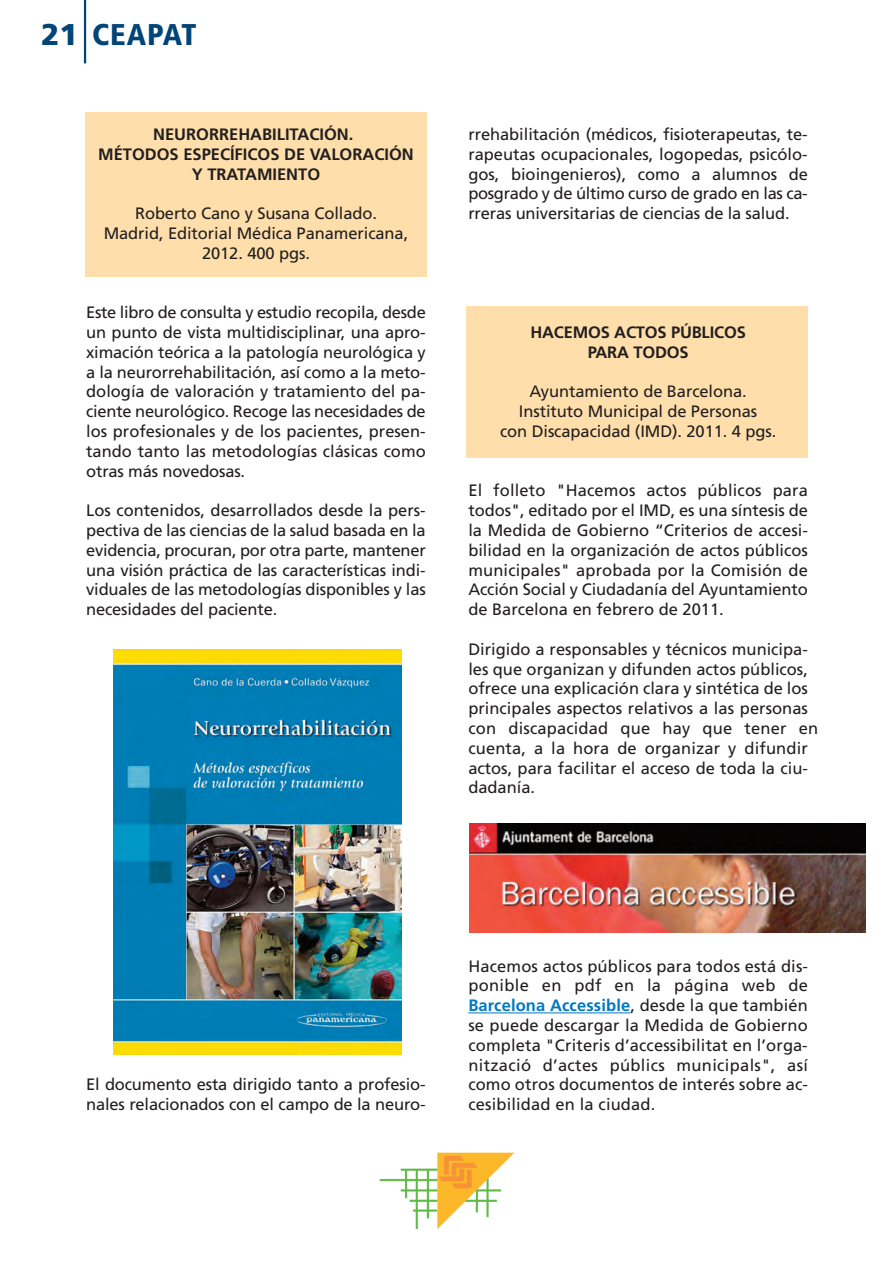
<style>
.page{position:relative;width:893px;height:1263px;background:#fff}
.page>*{position:absolute;margin:0;border:0;box-sizing:border-box;transform-origin:0 0}
.t1{font:900 condensed 30px "Frutiger";letter-spacing:.03em;color:#004577}
.t2{font:16.5px/19.8px "Frutiger";color:#231f20;text-align:justify}
.t3{font:700 16.5px/19.8px "Frutiger";color:#231f20;text-align:center}
.s1{font-stretch:normal}
.s2{font-weight:700;color:#0078c0}
</style>
<div class="page">
<div style="left:85px;top:112px;width:342px;height:164px;background:#fedfab"></div>
<div style="left:466px;top:307px;width:342px;height:151px;background:#fedfab"></div>
<hr style="left:84px;top:0;width:2px;height:63px;background:#004577">
<hr style="left:468px;top:1012px;width:162px;height:1px;background:#0078c0">
<img style="left:113px;top:649px;width:288px;height:405px">
<img style="left:469px;top:824px;width:397px;height:108px">
<img style="left:379px;top:1152px;width:136px;height:77px">
<p class="t1" style="left:41px;top:23px;width:157px"><span class="s1">21</span> CEAPAT</p>
<p class="t3" style="left:98px;top:126px;width:317px">NEURORREHABILITACIÓN.<br>MÉTODOS ESPECÍFICOS DE VALORACIÓN<br>Y TRATAMIENTO</p>
<p class="t2" style="left:104px;top:205px;width:306px;text-align:center">Roberto Cano y Susana Collado.<br>Madrid, Editorial Médica Panamericana,<br>2012. 400 pgs.</p>
<p class="t2" style="left:86px;top:304px;width:341px">Este libro de consulta y estudio recopila, desde un punto de vista multidisciplinar, una apro&shy;ximación teórica a la patología neurológica y a la neurorrehabilitación, así como a la meto&shy;dología de valoración y tratamiento del pa&shy;ciente neurológico. Recoge las necesidades de los profesionales y de los pacientes, presen&shy;tando tanto las metodologías clásicas como otras más novedosas.</p>
<p class="t2" style="left:86px;top:502px;width:341px">Los contenidos, desarrollados desde la pers&shy;pectiva de las ciencias de la salud basada en la evidencia, procuran, por otra parte, mantener una visión práctica de las características indi&shy;viduales de las metodologías disponibles y las necesidades del paciente.</p>
<p class="t2" style="left:468px;top:126px;width:341px">rrehabilitación (médicos, fisioterapeutas, te&shy;rapeutas ocupacionales, logopedas, psicólo&shy;gos, bioingenieros), como a alumnos de posgrado y de último curso de grado en las ca&shy;rreras universitarias de ciencias de la salud.</p>
<p class="t3" style="left:530px;top:324px;width:217px">HACEMOS ACTOS PÚBLICOS<br>PARA TODOS</p>
<p class="t2" style="left:500px;top:383px;width:278px;text-align:center">Ayuntamiento de Barcelona.<br>Instituto Municipal de Personas<br>con Discapacidad (IMD). 2011. 4 pgs.</p>
<p class="t2" style="left:468px;top:482px;width:341px">El folleto "Hacemos actos públicos para todos", editado por el IMD, es una síntesis de la Medida de Gobierno “Criterios de accesi&shy;bilidad en la organización de actos públicos municipales" aprobada por la Comisión de Acción Social y Ciudadanía del Ayuntamiento de Barcelona en febrero de 2011.</p>
<p class="t2" style="left:468px;top:640px;width:351px;text-align:left">Dirigido a responsables y técnicos municipa&shy;les que organizan y difunden actos públicos, ofrece una explicación clara y sintética de los principales aspectos relativos a las personas con discapacidad que hay que tener en cuenta, a la hora de organizar y difundir actos, para facilitar el acceso de toda la ciu&shy;dadanía.</p>
<p class="t2" style="left:86px;top:1076px;width:341px">El documento esta dirigido tanto a profesio&shy;nales relacionados con el campo de la neuro-</p>
<p class="t2" style="left:468px;top:957px;width:341px">Hacemos actos públicos para todos está dis&shy;ponible en pdf en la página web de <span class="s2">Barcelona Accessible</span>, desde la que también se puede descargar la Medida de Gobierno completa "Criteris d’accessibilitat en l’orga&shy;nització d’actes públics municipals", así como otros documentos de interés sobre ac&shy;cesibilidad en la ciudad.</p>
</div>
